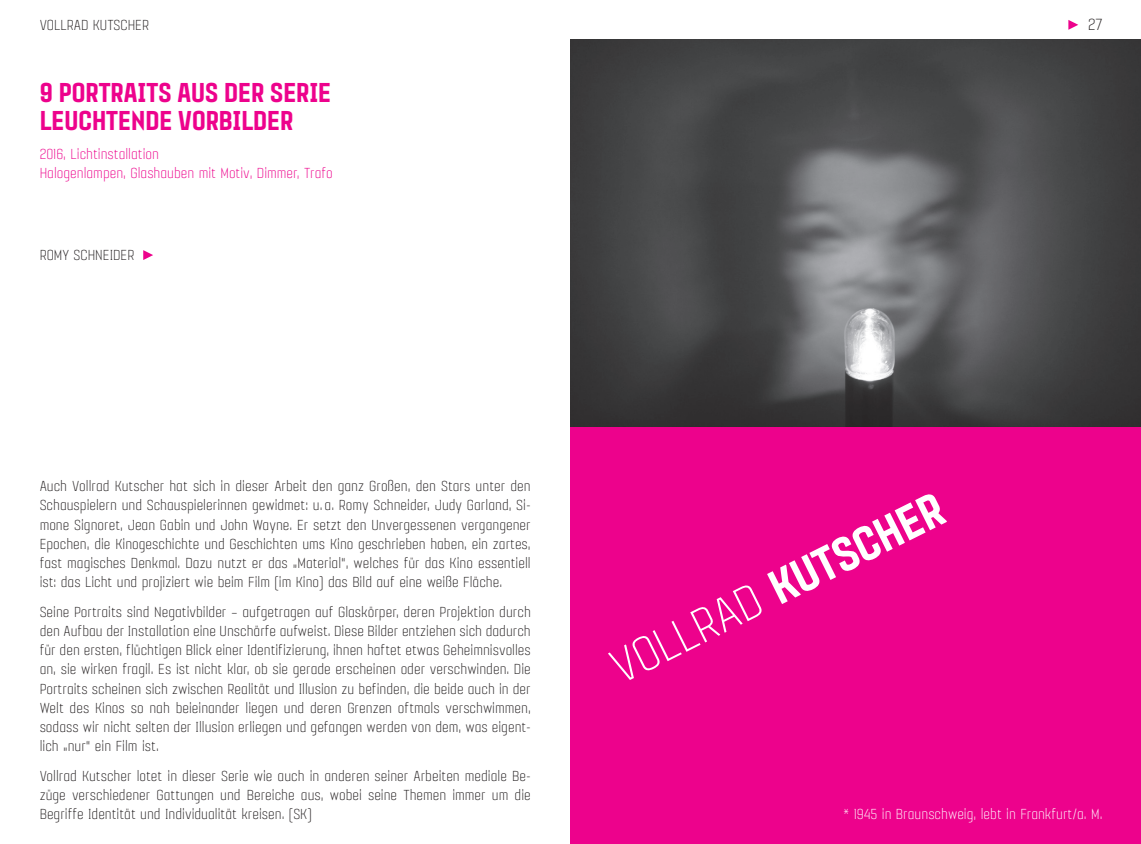
<style>
.page{position:relative;width:1141px;height:844px;background:#fff}
.page>*{position:absolute;margin:0;border:0;box-sizing:border-box;transform-origin:0 0}
.t1{font:900 52.5px "Gubia";color:#fff}
.t2{font:900 29.75px "Gubia";color:#ed028c}
.t3{font:17.5px "Gubia";color:#231f20}
.t4{font:15.75px/19.2px "Gubia";color:#231f20;text-align:justify}
.t5{font:15.75px/19.2px "Gubia";color:#ed028c}
.t6{font:15.75px "Gubia";color:#fff}
.s1{font-weight:400}
</style>
<div class="page">
<div style="left:570px;top:55px;width:571px;height:788px;background:#ed028c"></div>
<svg style="left:1068px;top:20px;width:10px;height:10px"></svg>
<svg style="left:143px;top:250px;width:10px;height:10px"></svg>
<img style="left:570px;top:40px;width:571px;height:387px">
<p class="t4" style="left:40px;top:15px;width:111px">VOLLRAD KUTSCHER</p>
<p class="t3" style="left:1088px;top:13px;width:16px">27</p>
<h2 class="t2" style="left:40px;top:71px;width:46px">9 PORTRAITS</h2>
<h2 class="t2" style="left:177px;top:71px;width:119px">AUS DER SERIE</h2>
<h2 class="t2" style="left:40px;top:99px;width:27px">LEUCHTENDE</h2>
<h2 class="t2" style="left:178px;top:99px;width:28px">VORBILDER</h2>
<p class="t5" style="left:40px;top:144px;width:295px">2016, Lichtinstallation<br>Halogenlampen, Glashauben mit Motiv, Dimmer, Trafo</p>
<p class="t4" style="left:40px;top:245px;width:96px">ROMY SCHNEIDER</p>
<p class="t4" style="left:40px;top:476px;width:493px">Auch Vollrad Kutscher hat sich in dieser Arbeit den ganz Großen, den Stars unter den Schauspielern und Schauspielerinnen gewidmet: u. a. Romy Schneider, Judy Garland, Si&shy;mone Signoret, Jean Gabin und John Wayne. Er setzt den Unvergessenen vergangener Epochen, die Kinogeschichte und Geschichten ums Kino geschrieben haben, ein zartes, fast magisches Denkmal. Dazu nutzt er das „Material“, welches für das Kino essentiell ist: das Licht und projiziert wie beim Film (im Kino) das Bild auf eine weiße Fläche.</p>
<p class="t4" style="left:40px;top:601px;width:493px">Seine Portraits sind Negativbilder – aufgetragen auf Glaskörper, deren Projektion durch den Aufbau der Installation eine Unschärfe aufweist. Diese Bilder entziehen sich dadurch für den ersten, flüchtigen Blick einer Identifizierung, ihnen haftet etwas Geheimnisvolles an, sie wirken fragil. Es ist nicht klar, ob sie gerade erscheinen oder verschwinden. Die Portraits scheinen sich zwischen Realität und Illusion zu befinden, die beide auch in der Welt des Kinos so nah beieinander liegen und deren Grenzen oftmals verschwimmen, sodass wir nicht selten der Illusion erliegen und gefangen werden von dem, was eigent&shy;lich „nur“ ein Film ist.</p>
<p class="t4" style="left:40px;top:765px;width:493px">Vollrad Kutscher lotet in dieser Serie wie auch in anderen seiner Arbeiten mediale Be&shy;züge verschiedener Gattungen und Bereiche aus, wobei seine Themen immer um die Begriffe Identität und Individualität kreisen. (SK)</p>
<h1 class="t1" style="left:597px;top:634px;width:367px;rotate:-26deg"><span class="s1">VOLLRAD</span> KUTSCHER</h1>
<p class="t6" style="left:843px;top:804px;width:261px">* 1945 in Braunschweig, lebt in Frankfurt/a. M.</p>
</div>
